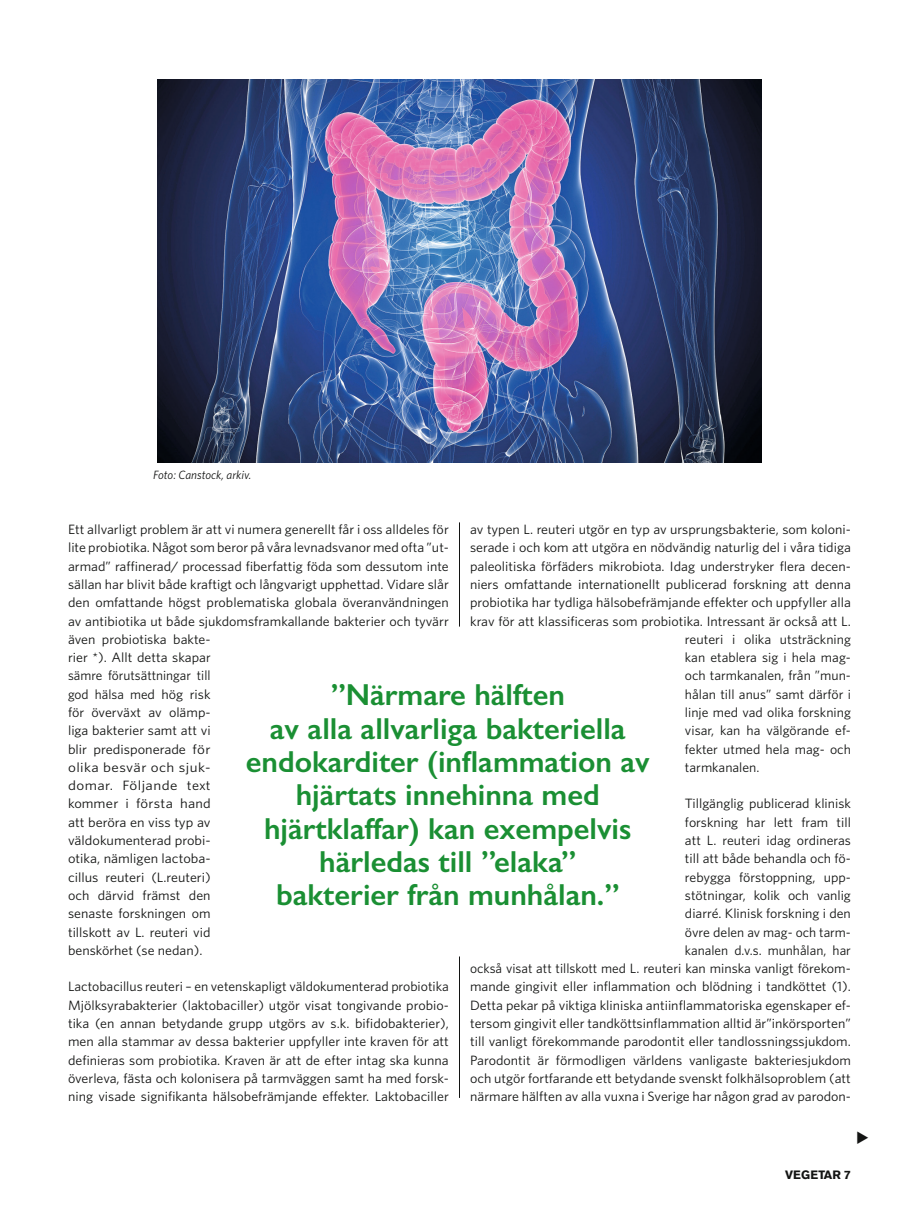
<style>
.page{position:relative;width:919px;height:1217px;background:#fff}
.page>*{position:absolute;margin:0;border:0;box-sizing:border-box;transform-origin:0 0}
.t1{font:600 30.45px/33.3px "Gill Sans";color:#1a8f33;text-align:center}
.t2{font:13.5px/18.3px "Whitney";color:#131413;text-align:justify}
.t3{font:13.5px/18.3px "Whitney";color:#131413;scale:1.04 1}
.t4{font:italic 12px "Whitney";color:#131413}
.t5{font:700 12px "Akzidenz Grotesk BE";color:#131413}
</style>
<div class="page">
<img style="left:157px;top:80px;width:604px;height:382px">
<hr style="left:459px;top:956px;width:1px;height:141px;background:#131413">
<hr style="left:459px;top:522px;width:1px;height:104px;background:#131413">
<p class="t4" style="left:153px;top:467px;width:100px">Foto: Canstock, arkiv.</p>
<p class="t3" style="left:68px;top:519px;width:367px">Ett allvarligt problem är att vi numera generellt får i oss alldeles för lite probiotika. Något som beror på våra levnadsvanor med ofta ”ut&shy;armad” raffinerad/ processad fiberfattig föda som dessutom inte sällan har blivit både kraftigt och långvarigt upphettad. Vidare slår den omfattande högst problematiska globala överanvändningen av antibiotika ut både sjukdomsframkallande bakterier och tyvärr även probiotiska bakte-<br>rier *). Allt detta skapar<br>sämre förutsättningar till<br>god hälsa med hög risk<br>för överväxt av olämp-<br>liga bakterier samt att vi<br>blir predisponerade för<br>olika besvär och sjuk-<br>domar. Följande text<br>kommer i första hand<br>att beröra en viss typ av<br>väldokumenterad probi-<br>otika, nämligen lactoba-<br>cillus reuteri (L.reuteri)<br>och därvid främst den<br>senaste forskningen om<br>tillskott av L. reuteri vid<br>benskörhet (se nedan).</p>
<p class="t2" style="left:68px;top:977px;width:382px">Lactobacillus reuteri – en vetenskapligt väldokumenterad probiotika Mjölksyrabakterier (laktobaciller) utgör visat tongivande probio&shy;tika (en annan betydande grupp utgörs av s.k. bifidobakterier), men alla stammar av dessa bakterier uppfyller inte kraven för att definieras som probiotika. Kraven är att de efter intag ska kunna överleva, fästa och kolonisera på tarmväggen samt ha med forsk&shy;ning visade signifikanta hälsobefrämjande effekter. Laktobaciller</p>
<p class="t3" style="left:470px;top:519px;width:367px">av typen L. reuteri utgör en typ av ursprungsbakterie, som koloni-</p>
<p class="t3" style="left:470px;top:538px;width:367px">serade i och kom att utgöra en nödvändig naturlig del i våra tidiga</p>
<p class="t3" style="left:470px;top:556px;width:367px">paleolitiska förfäders mikrobiota. Idag understryker flera decen-</p>
<p class="t3" style="left:470px;top:574px;width:367px">niers omfattande internationellt publicerad forskning att denna</p>
<p class="t3" style="left:470px;top:593px;width:367px">probiotika har tydliga hälsobefrämjande effekter och uppfyller alla</p>
<p class="t3" style="left:470px;top:611px;width:367px">krav för att klassificeras som probiotika. Intressant är också att L.</p>
<p class="t3" style="left:685px;top:629px;width:161px">reuteri i olika utsträckning</p>
<p class="t2" style="left:685px;top:647px;width:167px">kan etablera sig i hela mag-</p>
<p class="t2" style="left:685px;top:666px;width:167px">och tarmkanalen, från ”mun-</p>
<p class="t2" style="left:685px;top:684px;width:167px">hålan till anus” samt därför i</p>
<p class="t2" style="left:685px;top:702px;width:167px">linje med vad olika forskning</p>
<p class="t2" style="left:685px;top:721px;width:167px">visar, kan ha välgörande ef-</p>
<p class="t2" style="left:685px;top:739px;width:167px">fekter utmed hela mag- och</p>
<p class="t2" style="left:685px;top:757px;width:76px">tarmkanalen.</p>
<p class="t2" style="left:470px;top:794px;width:382px;text-align:right">Tillgänglig publicerad klinisk<br>forskning har lett fram till<br>att L. reuteri idag ordineras<br>till att både behandla och fö-<br>rebygga förstoppning, upp-<br>stötningar, kolik och vanlig<br>diarré. Klinisk forskning i den<br>övre delen av mag- och tarm-<br>kanalen d.v.s. munhålan, har<br>också visat att tillskott med L. reuteri kan minska vanligt förekom&shy;mande gingivit eller inflammation och blödning i tandköttet (1).<br>Detta pekar på viktiga kliniska antiinflammatoriska egenskaper ef&shy;tersom gingivit eller tandköttsinflammation alltid är”inkörsporten” till vanligt förekommande parodontit eller tandlossningssjukdom.<br>Parodontit är förmodligen världens vanligaste bakteriesjukdom och utgör fortfarande ett betydande svenskt folkhälsoproblem (att närmare hälften av alla vuxna i Sverige har någon grad av parodon-</p>
<h1 class="t1" style="left:246px;top:678px;width:405px">”Närmare hälften<br>av alla allvarliga bakteriella endokarditer (inflammation av hjärtats innehinna med hjärtklaffar) kan exempelvis härledas till ”elaka”<br>bakterier från munhålan.”</h1>
<p class="t5" style="left:785px;top:1167px;width:67px">VEGETAR 7</p>
</div>
